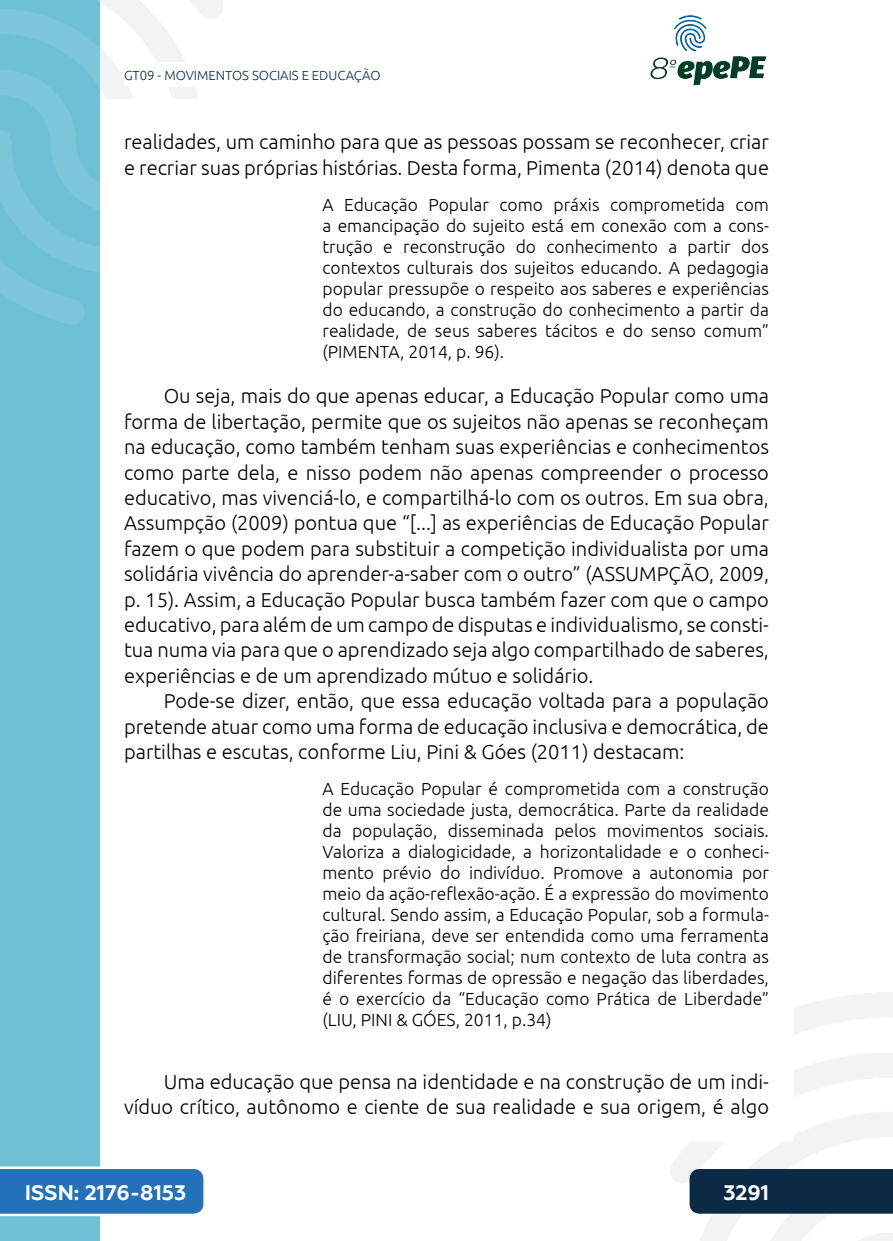
<style>
.page{position:relative;width:893px;height:1241px;background:#fff}
.page>*{position:absolute;margin:0;border:0;box-sizing:border-box;transform-origin:0 0}
.t1{font:700 21px "Geometria";color:#fff}
._5_CORPO{font:300 20.12px/25.4px "Ubuntu";color:#000;text-align:justify}
._8_CITACAO{font:300 17.5px/21px "Ubuntu";color:#000;text-align:justify}
.t2{font:300 13.12px "Ubuntu";color:#0c2a46}
</style>
<div class="page">
<svg style="left:670px;top:992px;width:223px;height:248px"></svg>
<svg style="left:99px;top:0;width:124px;height:324px"></svg>
<img style="left:650px;top:15px;width:117px;height:71px">
<div style="left:0;top:0;width:99px;height:1240px;background:#6ec0d5"></div>
<svg style="left:0;top:0;width:99px;height:325px"></svg>
<svg style="left:0;top:1166px;width:203px;height:49px;background:#367dbf"></svg>
<div style="left:690px;top:1168px;width:203px;height:45px;background:#0c2a46"></div>
<div style="left:124px;top:62px;width:516px;height:25px;background:#fff"></div>
<p class="t2" style="left:124px;top:67px;width:258px">GT09 - MOVIMENTOS SOCIAIS E EDUCAÇÃO</p>
<p class="_5_CORPO" style="left:124px;top:129px;width:646px">realidades, um caminho para que as pessoas possam se reconhecer, criar e recriar suas próprias histórias. Desta forma, Pimenta (2014) denota que</p>
<p class="_8_CITACAO" style="left:322px;top:193px;width:448px">A Educação Popular como práxis comprometida com a emancipação do sujeito está em conexão com a cons&shy;trução e reconstrução do conhecimento a partir dos contextos culturais dos sujeitos educando. A pedagogia popular pressupõe o respeito aos saberes e experiências do educando, a construção do conhecimento a partir da realidade, de seus saberes tácitos e do senso comum” (PIMENTA, 2014, p. 96).</p>
<p class="_5_CORPO" style="left:124px;top:383px;width:646px;text-indent:40px">Ou seja, mais do que apenas educar, a Educação Popular como uma forma de libertação, permite que os sujeitos não apenas se reconheçam na educação, como também tenham suas experiências e conhecimentos como parte dela, e nisso podem não apenas compreender o processo educativo, mas vivenciá-lo, e compartilhá-lo com os outros. Em sua obra, Assumpção (2009) pontua que “[...] as experiências de Educação Popular fazem o que podem para substituir a competição individualista por uma solidária vivência do aprender-a-saber com o outro” (ASSUMPÇÃO, 2009, p. 15). Assim, a Educação Popular busca também fazer com que o campo educativo, para além de um campo de disputas e individualismo, se consti&shy;tua numa via para que o aprendizado seja algo compartilhado de saberes, experiências e de um aprendizado mútuo e solidário.</p>
<p class="_5_CORPO" style="left:124px;top:687px;width:646px;text-indent:40px">Pode-se dizer, então, que essa educação voltada para a população pretende atuar como uma forma de educação inclusiva e democrática, de partilhas e escutas, conforme Liu, Pini &amp; Góes (2011) destacam:</p>
<p class="_8_CITACAO" style="left:322px;top:777px;width:448px">A Educação Popular é comprometida com a construção de uma sociedade justa, democrática. Parte da realidade da população, disseminada pelos movimentos sociais.<br>Valoriza a dialogicidade, a horizontalidade e o conheci&shy;mento prévio do indivíduo. Promove a autonomia por meio da ação-reflexão-ação. É a expressão do movimento cultural. Sendo assim, a Educação Popular, sob a formula&shy;ção freiriana, deve ser entendida como uma ferramenta de transformação social; num contexto de luta contra as diferentes formas de opressão e negação das liberdades, é o exercício da “Educação como Prática de Liberdade” (LIU, PINI &amp; GÓES, 2011, p.34)</p>
<p class="_5_CORPO" style="left:124px;top:1068px;width:646px;text-align:right">Uma educação que pensa na identidade e na construção de um indi&shy;víduo crítico, autônomo e ciente de sua realidade e sua origem, é algo</p>
<p class="t1" style="left:25px;top:1179px;width:163px">ISSN: 2176-8153</p>
<p class="t1" style="left:723px;top:1179px;width:47px">3291</p>
</div>
